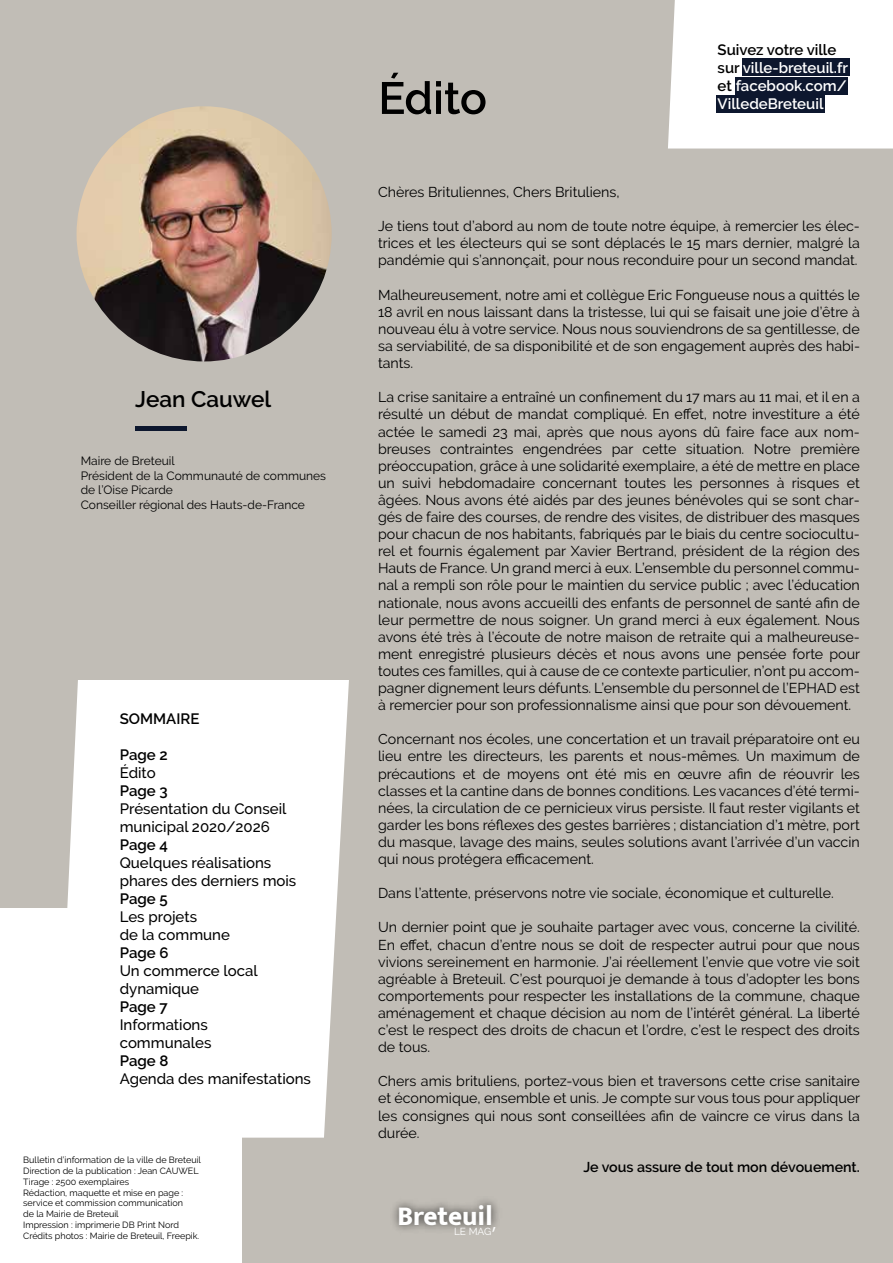
<style>
.page{position:relative;width:893px;height:1263px;background:#c1bdb6}
.page>*{position:absolute;margin:0;border:0;box-sizing:border-box;transform-origin:0 0}
.t1{font:800 27px "Mukta";color:#fff}
.t2{font:600 22.5px "Raleway";color:#000}
.t3{font:500 15px/18px "Raleway";color:#000}
.t4{font:600 15px/18px "Raleway";color:#fff}
.t5{font:600 15px "Raleway";color:#000}
.t6{font:14.25px/17.1px "Raleway";color:#000;text-align:justify}
.t7{font:600 14.25px "Raleway";color:#000}
.t8{font:12px/14.4px "Raleway";color:#000}
.t9{font:10.2px "Raleway";color:#fff}
.t10{font:9px/10.8px "Raleway";color:#000}
.s1{color:#000}
.s2{font-family:"Myriad";font-size:20.25px}
</style>
<div class="page">
<div style="left:0;top:908px;width:242px;height:355px;background:#fff"></div>
<div style="left:67px;top:680px;width:282px;height:458px;background:#fff"></div>
<img style="left:77px;top:106px;width:255px;height:255px;border-radius:128px">
<div style="left:136px;top:426px;width:51px;height:5px;background:#0d172e"></div>
<svg style="left:382px;top:73px;width:103px;height:41px"></svg>
<img style="left:393px;top:1200px;width:105px;height:30px">
<div style="left:668px;top:0;width:225px;height:149px;background:#fff"></div>
<div style="left:717px;top:95px;width:108px;height:17px;background:#0d172e"></div>
<div style="left:735px;top:77px;width:113px;height:17px;background:#0d172e"></div>
<div style="left:742px;top:59px;width:107px;height:17px;background:#0d172e"></div>
<h2 class="t2" style="left:135px;top:387px;width:138px">Jean Cauwel</h2>
<p class="t8" style="left:81px;top:454px;width:247px">Maire de Breteuil<br>Président de la Communauté de communes de l’Oise Picarde<br>Conseiller régional des Hauts-de-France</p>
<p class="t5" style="left:120px;top:710px;width:81px">SOMMAIRE</p>
<p class="t5" style="left:120px;top:746px;width:50px">Page 2</p>
<p class="t3" style="left:120px;top:764px;width:37px">Édito</p>
<p class="t5" style="left:120px;top:782px;width:50px">Page 3</p>
<p class="t3" style="left:120px;top:800px;width:168px">Présentation du Conseil municipal 2020/2026</p>
<p class="t5" style="left:120px;top:836px;width:50px">Page 4</p>
<p class="t3" style="left:120px;top:854px;width:178px">Quelques réalisations phares des derniers mois</p>
<p class="t5" style="left:120px;top:890px;width:50px">Page 5</p>
<p class="t3" style="left:120px;top:908px;width:112px">Les projets<br>de la commune</p>
<p class="t5" style="left:120px;top:944px;width:50px">Page 6</p>
<p class="t3" style="left:120px;top:962px;width:140px">Un commerce local dynamique</p>
<p class="t5" style="left:120px;top:998px;width:50px">Page 7</p>
<p class="t3" style="left:120px;top:1016px;width:93px">Informations communales</p>
<p class="t5" style="left:120px;top:1052px;width:50px">Page 8</p>
<p class="t3" style="left:120px;top:1070px;width:193px">Agenda des manifestations</p>
<p class="t10" style="left:23px;top:1154px;width:179px">Bulletin d’information de la ville de Breteuil Direction de la publication : Jean CAUWEL Tirage : 2500 exemplaires<br>Rédaction, maquette et mise en page : service et commission communication<br>de la Mairie de Breteuil<br>Impression : imprimerie DB Print Nord Crédits photos : Mairie de Breteuil, Freepik.</p>
<p class="t4" style="left:718px;top:40px;width:132px"><span class="s1">Suivez votre ville sur</span> ville-breteuil.fr <span class="s1">et</span> facebook.com/<br>VilledeBreteuil</p>
<p class="t6" style="left:378px;top:183px;width:243px">Chères Brituliennes, Chers Brituliens,</p>
<p class="t6" style="left:378px;top:218px;width:483px">Je tiens tout d’abord au nom de toute notre équipe, à remercier les élec&shy;trices et les électeurs qui se sont déplacés le 15 mars dernier, malgré la pandémie qui s’annonçait, pour nous reconduire pour un second mandat.</p>
<p class="t6" style="left:378px;top:286px;width:483px">Malheureusement, notre ami et collègue Eric Fongueuse nous a quittés le 18 avril en nous laissant dans la tristesse, lui qui se faisait une joie d’être à nouveau élu à votre service. Nous nous souviendrons de sa gentillesse, de sa serviabilité, de sa disponibilité et de son engagement auprès des habi&shy;tants.</p>
<p class="t6" style="left:378px;top:389px;width:484px">La crise sanitaire a entraîné un confinement du 17 mars au 11 mai, et il en a résulté un début de mandat compliqué. En effet, notre investiture a été actée le samedi 23 mai, après que nous ayons dû faire face aux nom&shy;breuses contraintes engendrées par cette situation. Notre première préoccupation, grâce à une solidarité exemplaire, a été de mettre en place un suivi hebdomadaire concernant toutes les personnes à risques et âgées. Nous avons été aidés par des jeunes bénévoles qui se sont char&shy;gés de faire des courses, de rendre des visites, de distribuer des masques pour chacun de nos habitants, fabriqués par le biais du centre sociocultu&shy;rel et fournis également par Xavier Bertrand, président de la région des Hauts de France. Un grand merci à eux. L’ensemble du personnel commu&shy;nal a rempli son rôle pour le maintien du service public ; avec l’éducation nationale, nous avons accueilli des enfants de personnel de santé afin de leur permettre de nous soigner. Un grand merci à eux également. Nous avons été très à l’écoute de notre maison de retraite qui a malheureuse&shy;ment enregistré plusieurs décès et nous avons une pensée forte pour toutes ces familles, qui à cause de ce contexte particulier, n’ont pu accom&shy;pagner dignement leurs défunts. L’ensemble du personnel de l’EPHAD est à remercier pour son professionnalisme ainsi que pour son dévouement.</p>
<p class="t6" style="left:378px;top:731px;width:483px">Concernant nos écoles, une concertation et un travail préparatoire ont eu lieu entre les directeurs, les parents et nous-mêmes. Un maximum de précautions et de moyens ont été mis en œuvre afin de réouvrir les classes et la cantine dans de bonnes conditions. Les vacances d’été termi&shy;nées, la circulation de ce pernicieux virus persiste. Il faut rester vigilants et garder les bons réflexes des gestes barrières ; distanciation d’1 mètre, port du masque, lavage des mains, seules solutions avant l’arrivée d’un vaccin qui nous protégera efficacement.</p>
<p class="t6" style="left:378px;top:885px;width:457px">Dans l’attente, préservons notre vie sociale, économique et culturelle.</p>
<p class="t6" style="left:378px;top:919px;width:483px">Un dernier point que je souhaite partager avec vous, concerne la civilité.<br>En effet, chacun d’entre nous se doit de respecter autrui pour que nous vivions sereinement en harmonie. J’ai réellement l’envie que votre vie soit agréable à Breteuil. C’est pourquoi je demande à tous d’adopter les bons comportements pour respecter les installations de la commune, chaque aménagement et chaque décision au nom de l’intérêt général. La liberté c’est le respect des droits de chacun et l’ordre, c’est le respect des droits de tous.</p>
<p class="t6" style="left:378px;top:1073px;width:484px">Chers amis brituliens, portez-vous bien et traversons cette crise sanitaire et économique, ensemble et unis. Je compte sur vous tous pour appliquer les consignes qui nous sont conseillées afin de vaincre ce virus dans la durée.</p>
<p class="t7" style="left:583px;top:1159px;width:278px">Je vous assure de tout mon dévouement.</p>
<h1 class="t1" style="left:398px;top:1200px;width:97px">Breteuil</h1>
<p class="t9" style="left:454px;top:1226px;width:43px">LE MAG<span class="s2">’</span></p>
</div>
